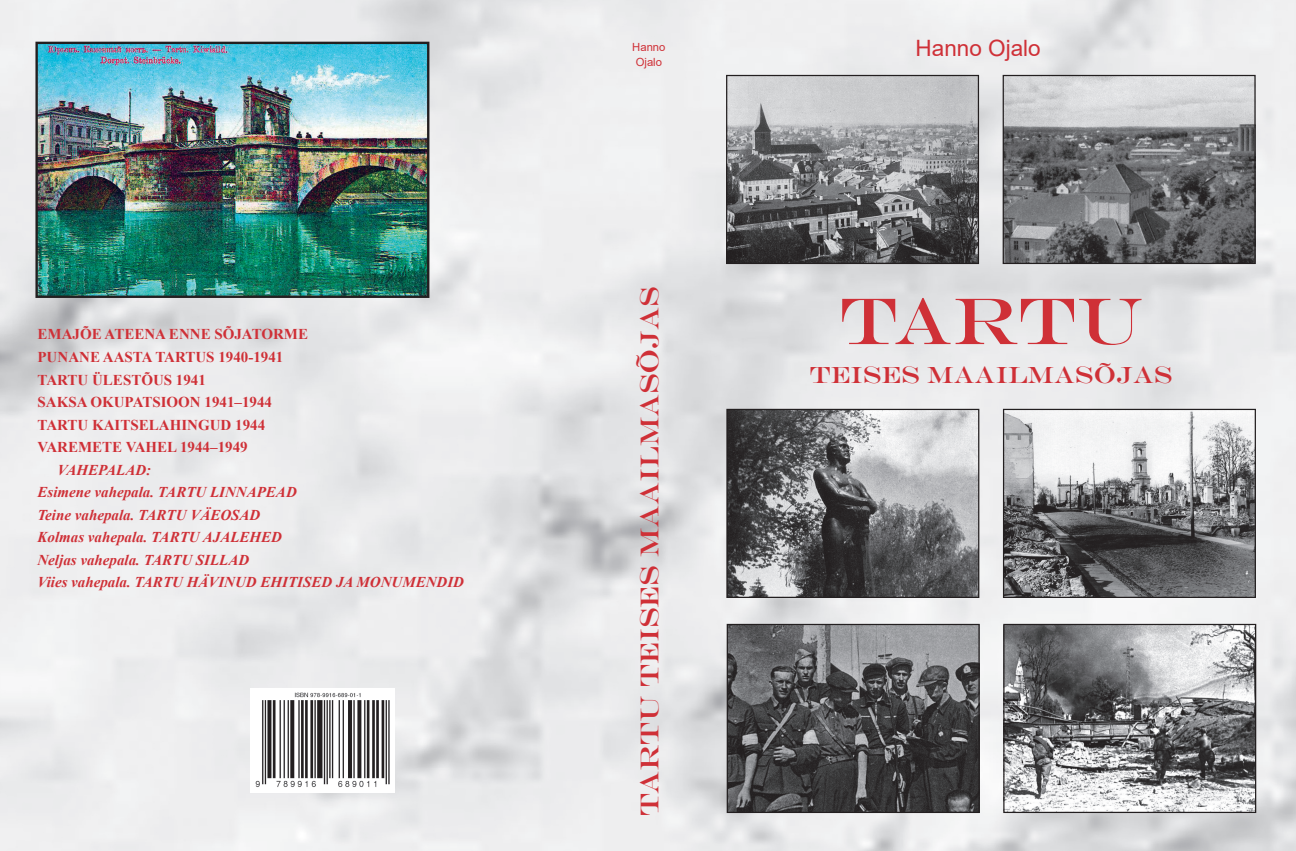
<style>
.page{position:relative;width:1296px;height:851px;background:#fff}
.page>*{position:absolute;margin:0;border:0;box-sizing:border-box;transform-origin:0 0}
.t1{font:66.25px "Engravers";color:#cf3037}
.t2{font:26.25px "Engravers";color:#cf3037}
.t3{font:23.75px "Engravers";color:#cf3037}
.t4{font:22.5px "Arial";color:#cf3037}
.t5{font:italic 700 15px/22.5px "Times New Roman";color:#cf3037}
.t6{font:700 15px/22.5px "Times New Roman";color:#cf3037}
.t7{font:11.25px/15px "Arial";color:#cf3037;text-align:center}
</style>
<div class="page">
<img style="left:0;top:0;width:1295px;height:850px">
<img style="left:728px;top:77px;width:248px;height:185px">
<div style="left:726px;top:75px;width:252px;height:189px;border:1px solid #231f20"></div>
<img style="left:1004px;top:77px;width:249px;height:185px">
<div style="left:1002px;top:75px;width:253px;height:189px;border:1px solid #231f20"></div>
<img style="left:728px;top:625px;width:249px;height:185px">
<div style="left:726px;top:623px;width:253px;height:189px;border:1px solid #231f20"></div>
<img style="left:1005px;top:625px;width:248px;height:185px">
<div style="left:1003px;top:623px;width:252px;height:189px;border:1px solid #231f20"></div>
<img style="left:728px;top:411px;width:249px;height:185px">
<div style="left:726px;top:409px;width:253px;height:189px;border:1px solid #231f20"></div>
<img style="left:1004px;top:411px;width:249px;height:185px">
<div style="left:1002px;top:409px;width:253px;height:189px;border:1px solid #231f20"></div>
<img style="left:250px;top:688px;width:144px;height:104px">
<img style="left:38px;top:45px;width:388px;height:250px">
<div style="left:35px;top:42px;width:394px;height:256px;border:2px solid #231f20"></div>
<p class="t6" style="left:37px;top:323px;width:272px">EMAJÕE ATEENA ENNE SÕJATORME<br>PUNANE AASTA TARTUS 1940-1941<br>TARTU ÜLESTÕUS 1941<br>SAKSA OKUPATSIOON 1941–1944<br>TARTU KAITSELAHINGUD 1944<br>VAREMETE VAHEL 1944–1949</p>
<p class="t5" style="left:37px;top:458px;width:428px;text-indent:20px">VAHEPALAD:<br>Esimene vahepala. TARTU LINNAPEAD<br>Teine vahepala. TARTU VÄEOSAD<br>Kolmas vahepala. TARTU AJALEHED<br>Neljas vahepala. TARTU SILLAD<br>Viies vahepala. TARTU HÄVINUD EHITISED JA MONUMENDID</p>
<p class="t7" style="left:632px;top:39px;width:35px">Hanno<br>Ojalo</p>
<h2 class="t2" style="left:633px;top:815px;width:530px;rotate:-90deg">TARTU TEISES MAAILMASÕJAS</h2>
<h3 class="t4" style="left:915px;top:33px;width:127px">Hanno Ojalo</h3>
<h1 class="t1" style="left:839px;top:282px;width:304px">TARTU</h1>
<h3 class="t3" style="left:809px;top:360px;width:364px">TEISES MAAILMASÕJAS</h3>
</div>
